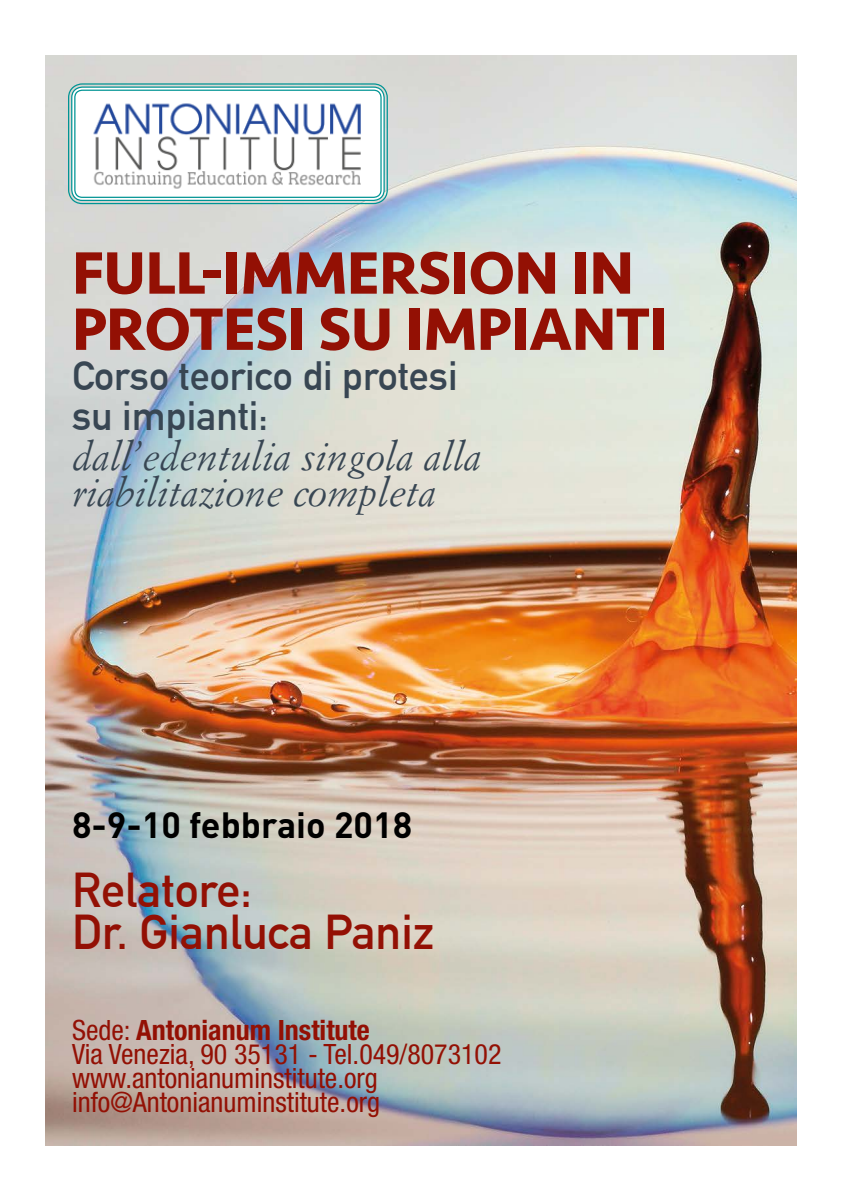
<style>
.page{position:relative;width:842px;height:1191px;background:#fff}
.page>*{position:absolute;margin:0;border:0;box-sizing:border-box;transform-origin:0 0}
.t1{font:700 62px/56.2px "Seravek";letter-spacing:-.01em;color:#931004}
.t2{font:700 47.8px "DIN Alternate";color:#931004}
.t3{font:italic 40px "Simoncini Garamond";color:#384653}
.t4{font:700 40px "DIN Alternate";color:#384653}
.t5{font:700 36px "DIN";color:#000}
.t6{font:condensed 28px "Helvetica Neue";color:#931004}
.t7{font:700 condensed 28px "Helvetica Neue";color:#931004}
.s1{font-weight:400}
</style>
<div class="page">
<img style="left:45px;top:55px;width:752px;height:1090px">
<div style="left:68px;top:83px;width:320px;height:121px;border:1px solid #009494;border-radius:14px"></div>
<svg style="left:71px;top:86px;width:314px;height:116px"></svg>
<div style="left:74px;top:90px;width:308px;height:108px;border:1px solid #009494;border-radius:7px"></div>
<p class="t1" style="left:72px;top:244px;width:598px">FULL-IMMERSION IN<br>PROTESI SU IMPIANTI</p>
<p class="t4" style="left:72px;top:345px;width:387px">Corso teorico di protesi</p>
<p class="t4" style="left:72px;top:385px;width:198px">su impianti:</p>
<p class="t3" style="left:72px;top:432px;width:411px">dall’edentulia singola alla</p>
<p class="t3" style="left:72px;top:468px;width:366px">riabilitazione completa</p>
<p class="t5" style="left:72px;top:801px;width:342px">8-9-10 febbraio 2018</p>
<p class="t2" style="left:72px;top:854px;width:181px">Relatore:</p>
<p class="t2" style="left:72px;top:896px;width:364px">Dr. Gianluca Paniz</p>
<p class="t7" style="left:72px;top:1012px;width:299px"><span class="s1">Sede:</span> Antonianum Institute</p>
<p class="t6" style="left:72px;top:1037px;width:431px">Via Venezia, 90 35131 - Tel.049/8073102</p>
<p class="t6" style="left:72px;top:1061px;width:307px">www.antonianuminstitute.org</p>
<p class="t6" style="left:72px;top:1085px;width:310px">info@Antonianuminstitute.org</p>
</div>
